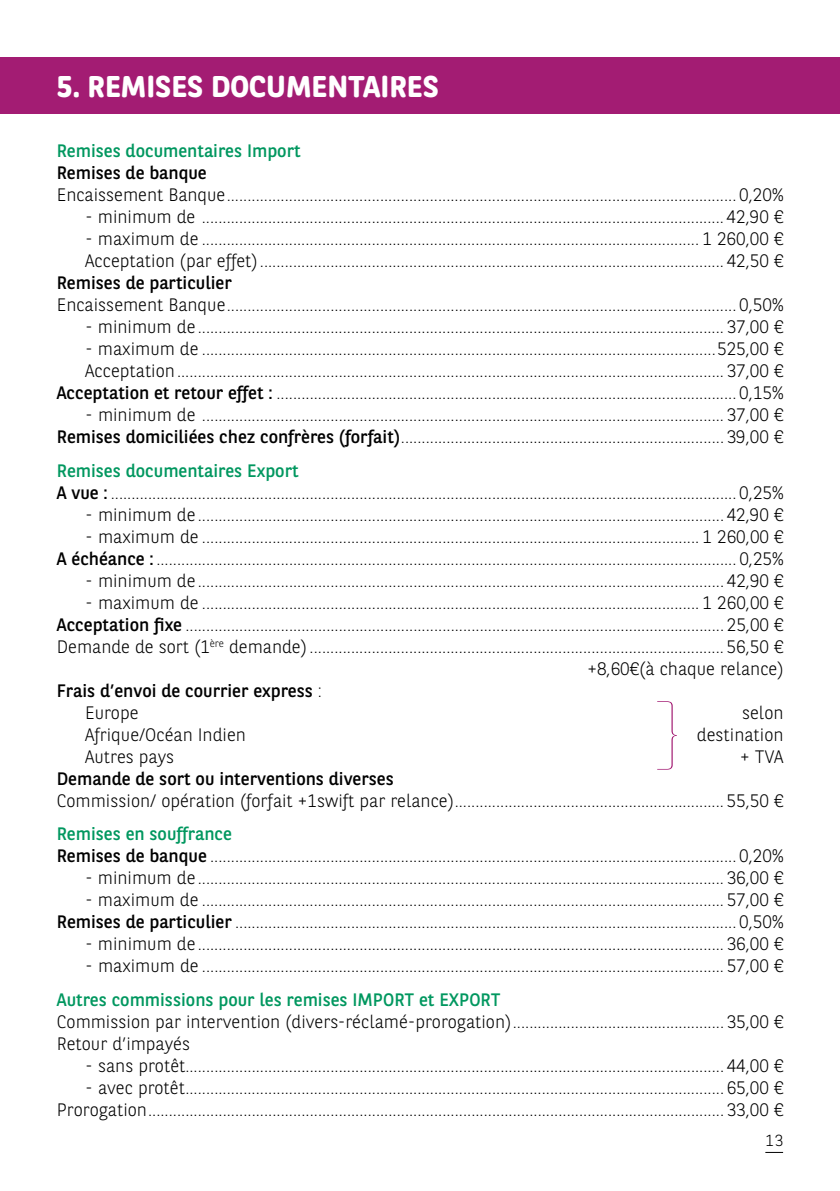
<style>
.page{position:relative;width:840px;height:1191px;background:#fff}
.page>*{position:absolute;margin:0;border:0;box-sizing:border-box;transform-origin:0 0}
.t1{font:700 30px "BNPP Rounded";color:#fff}
.t2{font:300 18px/22px "BNPP Sans";color:#000;text-align:right}
.t3{font:18px "BNPP Sans";color:#000}
.t4{font:18px "BNPP Sans";color:#00975f}
.t5{font:300 16px "BNPP Sans";color:#000}
.s1{font-weight:400}
.s2{font-weight:400;color:#00975f}
.s3{font-weight:300}
</style>
<div class="page">
<div style="left:0;top:57px;width:839px;height:57px;background:#a31c73"></div>
<svg style="left:657px;top:701px;width:19px;height:68px"></svg>
<svg style="left:765px;top:1152px;width:17px;height:1px"></svg>
<h1 class="t1" style="left:57px;top:69px;width:383px">5. REMISES DOCUMENTAIRES</h1>
<p class="t4" style="left:57px;top:139px;width:245px">Remises documentaires Import</p>
<p class="t3" style="left:57px;top:161px;width:151px">Remises de banque</p>
<p class="t2" style="left:57px;top:183px;width:727px">Encaissement Banque........................................................................................................................... 0,20%</p>
<p class="t2" style="left:85px;top:205px;width:699px">- minimum de .............................................................................................................................. 42,90 €</p>
<p class="t2" style="left:85px;top:227px;width:699px;text-align:left">- maximum de ........................................................................................................................ 1 260,00 €<br>Acceptation (par effet)................................................................................................................ 42,50 €</p>
<p class="t3" style="left:57px;top:271px;width:176px">Remises de particulier</p>
<p class="t2" style="left:57px;top:293px;width:727px">Encaissement Banque........................................................................................................................... 0,50%</p>
<p class="t2" style="left:85px;top:315px;width:699px">- minimum de ............................................................................................................................... 37,00 €</p>
<p class="t2" style="left:57px;top:337px;width:727px">- maximum de ............................................................................................................................525,00 €<br>Acceptation.................................................................................................................................... 37,00 €<br><span class="s1">Acceptation et retour effet :</span> ............................................................................................................... 0,15%</p>
<p class="t2" style="left:57px;top:403px;width:727px">- minimum de .............................................................................................................................. 37,00 €<br><span class="s1">Remises domiciliées chez confrères (forfait)</span>.............................................................................. 39,00 €</p>
<p class="t2" style="left:57px;top:459px;width:727px;text-align:left"><span class="s2">Remises documentaires Export<br></span><span class="s1">A vue :</span> ....................................................................................................................................................... 0,25%</p>
<p class="t2" style="left:85px;top:503px;width:699px">- minimum de ............................................................................................................................... 42,90 €</p>
<p class="t2" style="left:57px;top:525px;width:727px">- maximum de ........................................................................................................................ 1 260,00 €<br><span class="s1">A échéance :</span> ............................................................................................................................................ 0,25%</p>
<p class="t2" style="left:85px;top:569px;width:699px">- minimum de ............................................................................................................................... 42,90 €</p>
<p class="t2" style="left:85px;top:591px;width:699px">- maximum de ........................................................................................................................ 1 260,00 €</p>
<p class="t2" style="left:57px;top:613px;width:727px"><span class="s1">Acceptation fixe</span> .................................................................................................................................. 25,00 €</p>
<p class="t2" style="left:57px;top:635px;width:727px">Demande de sort (1<sup>ère</sup> demande).................................................................................................... 56,50 €</p>
<p class="t2" style="left:587px;top:657px;width:197px">+8,60€(à chaque relance)</p>
<p class="t3" style="left:57px;top:678px;width:266px">Frais d’envoi de courrier express <span class="s3">:</span></p>
<p class="t2" style="left:85px;top:701px;width:55px">Europe</p>
<p class="t2" style="left:741px;top:701px;width:43px">selon</p>
<p class="t2" style="left:85px;top:723px;width:162px">Afrique/Océan Indien</p>
<p class="t2" style="left:696px;top:723px;width:88px">destination</p>
<p class="t2" style="left:85px;top:745px;width:91px">Autres pays</p>
<p class="t2" style="left:739px;top:745px;width:45px">+ TVA</p>
<p class="t3" style="left:57px;top:766px;width:338px">Demande de sort ou interventions diverses</p>
<p class="t2" style="left:57px;top:789px;width:727px">Commission/ opération (forfait +1swift par relance)................................................................. 55,50 €</p>
<p class="t2" style="left:57px;top:822px;width:727px;text-align:left"><span class="s2">Remises en souffrance<br></span><span class="s1">Remises de banque</span> ............................................................................................................................... 0,20%</p>
<p class="t2" style="left:85px;top:866px;width:699px">- minimum de ............................................................................................................................... 36,00 €</p>
<p class="t2" style="left:57px;top:888px;width:727px">- maximum de .............................................................................................................................. 57,00 €<br><span class="s1">Remises de particulier</span> ......................................................................................................................... 0,50%</p>
<p class="t2" style="left:85px;top:932px;width:699px">- minimum de ............................................................................................................................... 36,00 €</p>
<p class="t2" style="left:85px;top:954px;width:699px">- maximum de .............................................................................................................................. 57,00 €</p>
<p class="t4" style="left:57px;top:987px;width:445px">Autres commissions pour les remises IMPORT et EXPORT</p>
<p class="t2" style="left:57px;top:1009px;width:727px;text-align:left">Commission par intervention (divers-réclamé-prorogation)................................................... 35,00 €<br>Retour d’impayés</p>
<p class="t2" style="left:85px;top:1053px;width:699px">- sans protêt.................................................................................................................................. 44,00 €</p>
<p class="t2" style="left:57px;top:1075px;width:727px">- avec protêt.................................................................................................................................. 65,00 €<br>Prorogation........................................................................................................................................... 33,00 €</p>
<p class="t5" style="left:765px;top:1129px;width:19px">13</p>
</div>
